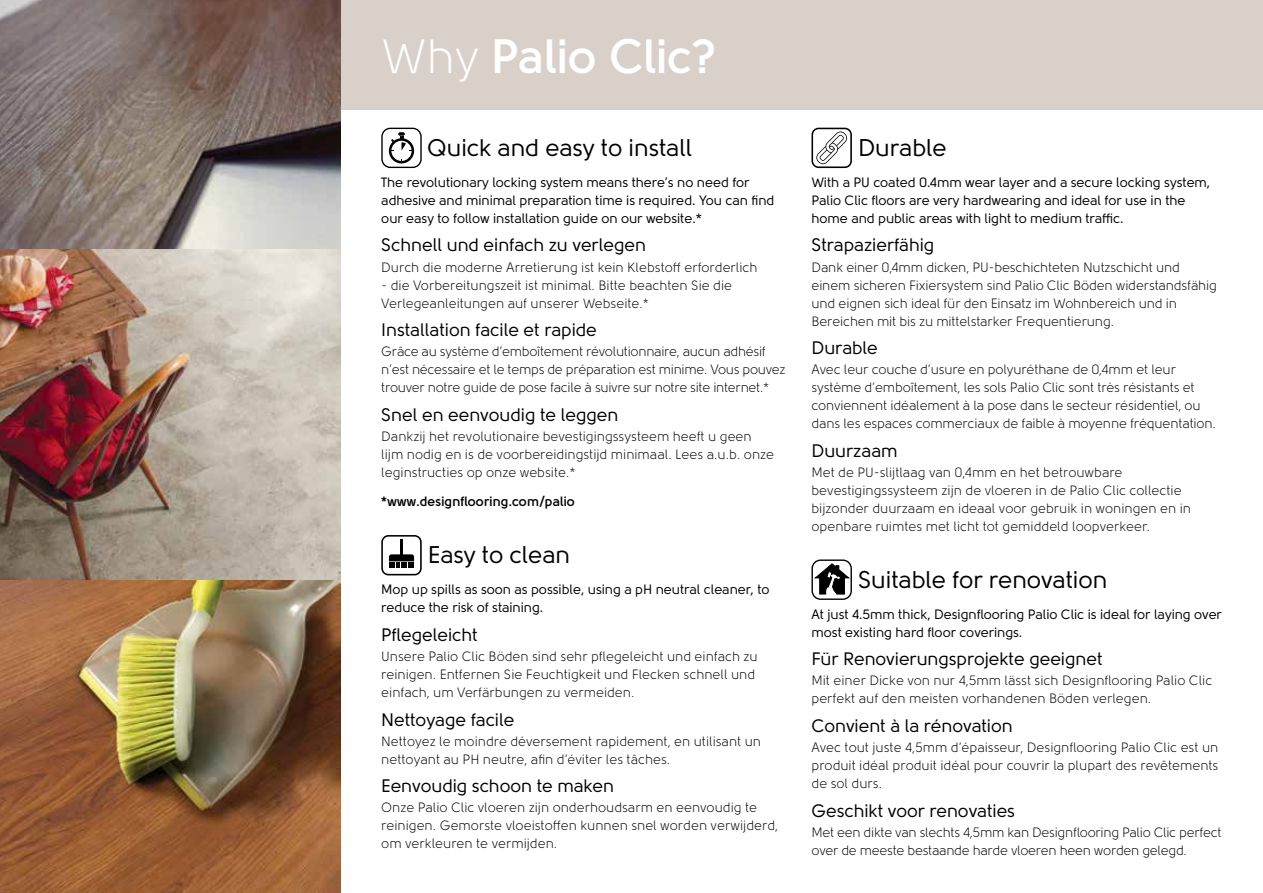
<style>
.page{position:relative;width:1263px;height:893px;background:#fff}
.page>*{position:absolute;margin:0;border:0;box-sizing:border-box;transform-origin:0 0}
.t1{font:700 48px "Solomon";color:#fff}
.t2{font:24px "Solomon";color:#000}
.t3{font:18px "Solomon";color:#000}
.t4{font:13.5px/18px "Solomon";color:#000}
.t5{font:13.5px/18px "Solomon";color:#000}
.t6{font:13.5px/18px "Solomon";letter-spacing:-.02em;color:#000}
.t7{font:700 13.5px "Solomon";color:#000}
.s1{font-weight:400}
</style>
<div class="page">
<div style="left:340px;top:0;width:923px;height:110px;background:#dad0ca"></div>
<img style="left:0;top:0;width:340px;height:893px">
<svg style="left:381px;top:128px;width:41px;height:40px"></svg>
<svg style="left:811px;top:559px;width:41px;height:41px"></svg>
<svg style="left:811px;top:128px;width:41px;height:40px"></svg>
<svg style="left:381px;top:535px;width:41px;height:40px"></svg>
<hr style="left:400px;top:539px;width:3px;height:15px;background:#000">
<h1 class="t1" style="left:381px;top:28px;width:338px"><span class="s1">Why</span> Palio Clic?</h1>
<h2 class="t2" style="left:427px;top:135px;width:266px">Quick and easy to install</h2>
<p class="t5" style="left:381px;top:173px;width:394px">The revolutionary locking system means there’s no need for adhesive and minimal preparation time is required. You can find our easy to follow installation guide on our website.*</p>
<h3 class="t3" style="left:381px;top:235px;width:266px">Schnell und einfach zu verlegen</h3>
<p class="t4" style="left:381px;top:258px;width:378px">Durch die moderne Arretierung ist kein Klebstoff erforderlich</p>
<p class="t4" style="left:381px;top:276px;width:352px">- die Vorbereitungszeit ist minimal. Bitte beachten Sie die<br>Verlegeanleitungen auf unserer Webseite.*</p>
<h3 class="t3" style="left:381px;top:320px;width:217px">Installation facile et rapide</h3>
<p class="t6" style="left:381px;top:343px;width:406px">Grâce au système d’emboîtement révolutionnaire, aucun adhésif n’est nécessaire et le temps de préparation est minime. Vous pouvez trouver notre guide de pose facile à suivre sur notre site internet.*</p>
<h3 class="t3" style="left:381px;top:405px;width:239px">Snel en eenvoudig te leggen</h3>
<p class="t4" style="left:381px;top:428px;width:394px">Dankzij het revolutionaire bevestigingssysteem heeft u geen lijm nodig en is de voorbereidingstijd minimaal. Lees a.u.b. onze leginstructies op onze website.*</p>
<p class="t7" style="left:381px;top:493px;width:195px">*www.designflooring.com/palio</p>
<h2 class="t2" style="left:428px;top:542px;width:144px">Easy to clean</h2>
<p class="t5" style="left:381px;top:581px;width:390px">Mop up spills as soon as possible, using a pH neutral cleaner, to reduce the risk of staining.</p>
<h3 class="t3" style="left:381px;top:625px;width:98px">Pflegeleicht</h3>
<p class="t4" style="left:381px;top:647px;width:378px">Unsere Palio Clic Böden sind sehr pflegeleicht und einfach zu reinigen. Entfernen Sie Feuchtigkeit und Flecken schnell und einfach, um Verfärbungen zu vermeiden.</p>
<h3 class="t3" style="left:381px;top:709px;width:135px">Nettoyage facile</h3>
<p class="t4" style="left:381px;top:732px;width:381px">Nettoyez le moindre déversement rapidement, en utilisant un nettoyant au PH neutre, afin d’éviter les tâches.</p>
<h3 class="t3" style="left:381px;top:776px;width:234px">Eenvoudig schoon te maken</h3>
<p class="t4" style="left:381px;top:799px;width:398px">Onze Palio Clic vloeren zijn onderhoudsarm en eenvoudig te reinigen. Gemorste vloeistoffen kunnen snel worden verwijderd, om verkleuren te vermijden.</p>
<h2 class="t2" style="left:858px;top:135px;width:90px">Durable</h2>
<p class="t5" style="left:811px;top:173px;width:400px">With a PU coated 0.4mm wear layer and a secure locking system,<br>Palio Clic floors are very hardwearing and ideal for use in the home and public areas with light to medium traffic.</p>
<h3 class="t3" style="left:811px;top:235px;width:124px">Strapazierfähig</h3>
<p class="t4" style="left:811px;top:258px;width:407px">Dank einer 0,4mm dicken, PU-beschichteten Nutzschicht und einem sicheren Fixiersystem sind Palio Clic Böden widerstandsfähig und eignen sich ideal für den Einsatz im Wohnbereich und in Bereichen mit bis zu mittelstarker Frequentierung.</p>
<h3 class="t3" style="left:811px;top:338px;width:68px">Durable</h3>
<p class="t4" style="left:811px;top:361px;width:406px">Avec leur couche d’usure en polyuréthane de 0,4mm et leur système d’emboîtement, les sols Palio Clic sont très résistants et conviennent idéalement à la pose dans le secteur résidentiel, ou dans les espaces commerciaux de faible à moyenne fréquentation.</p>
<h3 class="t3" style="left:811px;top:441px;width:88px">Duurzaam</h3>
<p class="t4" style="left:811px;top:464px;width:381px">Met de PU-slijtlaag van 0,4mm en het betrouwbare bevestigingssysteem zijn de vloeren in de Palio Clic collectie bijzonder duurzaam en ideaal voor gebruik in woningen en in openbare ruimtes met licht tot gemiddeld loopverkeer.</p>
<h2 class="t2" style="left:858px;top:566px;width:251px">Suitable for renovation</h2>
<p class="t5" style="left:811px;top:605px;width:412px">At just 4.5mm thick, Designflooring Palio Clic is ideal for laying over most existing hard floor coverings.</p>
<h3 class="t3" style="left:811px;top:649px;width:292px">Für Renovierungsprojekte geeignet</h3>
<p class="t4" style="left:811px;top:672px;width:402px">Mit einer Dicke von nur 4,5mm lässt sich Designflooring Palio Clic perfekt auf den meisten vorhandenen Böden verlegen.</p>
<h3 class="t3" style="left:811px;top:716px;width:203px">Convient à la rénovation</h3>
<p class="t4" style="left:811px;top:739px;width:408px;text-align:justify">Avec tout juste 4,5mm d’épaisseur, Designflooring Palio Clic est un produit idéal produit idéal pour couvrir la plupart des revêtements de sol durs.</p>
<h3 class="t3" style="left:811px;top:801px;width:205px">Geschikt voor renovaties</h3>
<p class="t6" style="left:811px;top:823px;width:411px">Met een dikte van slechts 4,5mm kan Designflooring Palio Clic perfect over de meeste bestaande harde vloeren heen worden gelegd.</p>
</div>
